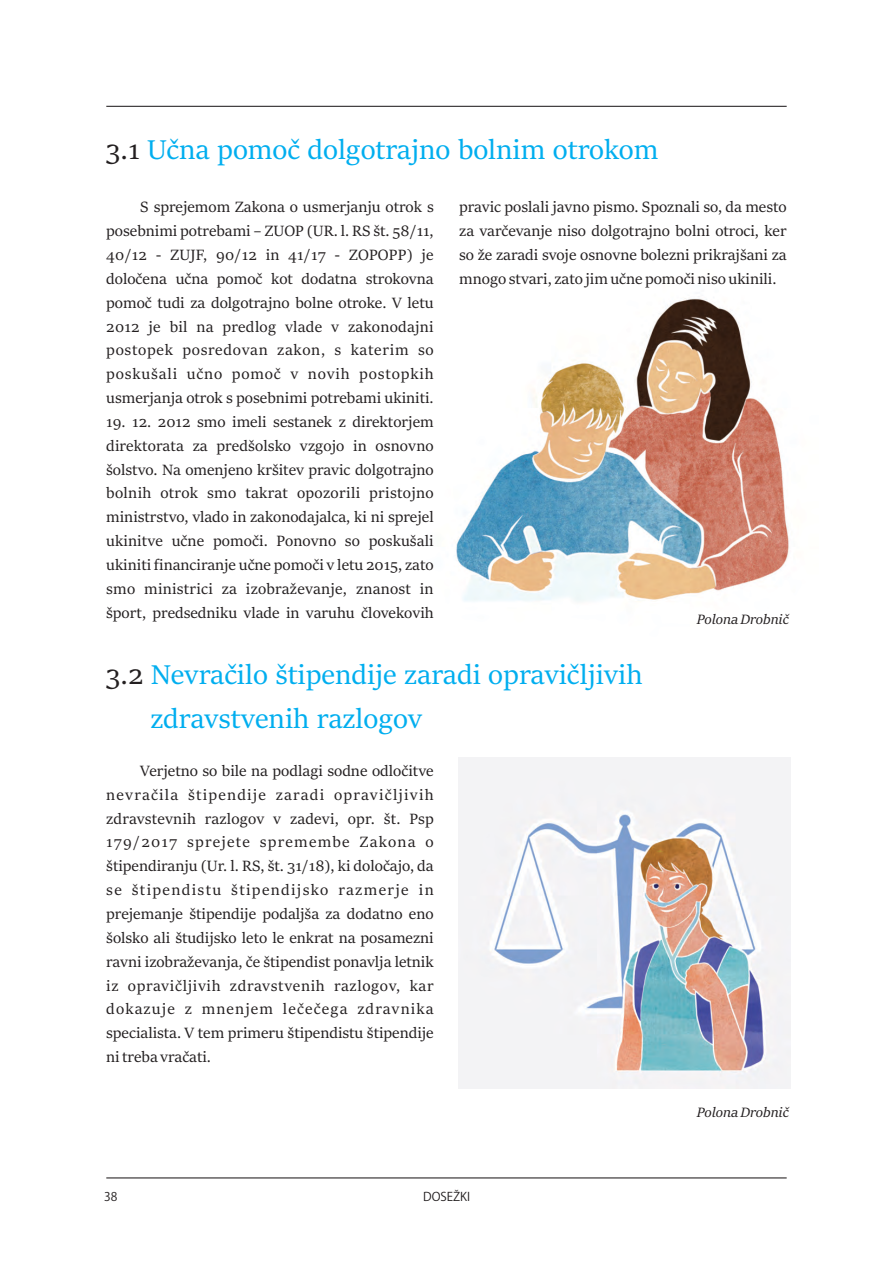
<style>
.page{position:relative;width:893px;height:1263px;background:#fff}
.page>*{position:absolute;margin:0;border:0;box-sizing:border-box;transform-origin:0 0}
.t1{font:30px/43.3px "Sitka Heading";color:#00aeef}
.t2{font:16.5px/23.9px "Sitka Heading";color:#231f20;text-align:justify}
.t3{font:italic 15px "Sitka Heading";color:#231f20}
.t4{font:12px "Koz Go Pr 6 N";color:#231f20}
.s1{color:#231f20}
</style>
<div class="page">
<img style="left:456px;top:298px;width:333px;height:304px">
<hr style="left:106px;top:1177px;width:681px;height:1px;background:#231f20">
<hr style="left:106px;top:106px;width:681px;height:1px;background:#231f20">
<img style="left:459px;top:757px;width:331px;height:331px">
<h1 class="t1" style="left:105px;top:129px;width:555px"><span class="s1">3.1</span> Učna pomoč dolgotrajno bolnim otrokom</h1>
<p class="t2" style="left:106px;top:196px;width:329px;text-indent:34px">S sprejemom Zakona o usmerjanju otrok s posebnimi potrebami – ZUOP (UR. l. RS št. 58/11, 40/12 - ZUJF, 90/12 in 41/17 - ZOPOPP) je določena učna pomoč kot dodatna strokovna pomoč tudi za dolgotrajno bolne otroke. V letu 2012 je bil na predlog vlade v zakonodajni postopek posredovan zakon, s katerim so poskušali učno pomoč v novih postopkih usmerjanja otrok s posebnimi potrebami ukiniti.</p>
<p class="t2" style="left:106px;top:411px;width:329px">19. 12. 2012 smo imeli sestanek z direktorjem direktorata za predšolsko vzgojo in osnovno šolstvo. Na omenjeno kršitev pravic dolgotrajno bolnih otrok smo takrat opozorili pristojno ministrstvo, vlado in zakonodajalca, ki ni sprejel ukinitve učne pomoči. Ponovno so poskušali ukiniti financiranje učne pomoči v letu 2015, zato smo ministrici za izobraževanje, znanost in šport, predsedniku vlade in varuhu človekovih</p>
<p class="t2" style="left:459px;top:196px;width:329px">pravic poslali javno pismo. Spoznali so, da mesto za varčevanje niso dolgotrajno bolni otroci, ker so že zaradi svoje osnovne bolezni prikrajšani za mnogo stvari, zato jim učne pomoči niso ukinili.</p>
<p class="t3" style="left:697px;top:612px;width:93px">Polona Drobnič</p>
<h1 class="t1" style="left:150px;top:655px;width:494px;text-indent:-45px"><span class="s1">3.2</span> Nevračilo štipendije zaradi opravičljivih zdravstvenih razlogov</h1>
<p class="t2" style="left:106px;top:760px;width:329px;text-indent:34px">Verjetno so bile na podlagi sodne odločitve nevračila štipendije zaradi opravičljivih zdravstevnih razlogov v zadevi, opr. št. Psp 179/2017 sprejete spremembe Zakona o štipendiranju (Ur. l. RS, št. 31/18), ki določajo, da se štipendistu štipendijsko razmerje in prejemanje štipendije podaljša za dodatno eno šolsko ali študijsko leto le enkrat na posamezni ravni izobraževanja, če štipendist ponavlja letnik iz opravičljivih zdravstvenih razlogov, kar dokazuje z mnenjem lečečega zdravnika specialista. V tem primeru štipendistu štipendije ni treba vračati.</p>
<p class="t4" style="left:104px;top:1190px;width:15px">38</p>
<p class="t4" style="left:423px;top:1190px;width:49px">DOSEŽKI</p>
<p class="t3" style="left:697px;top:1105px;width:93px">Polona Drobnič</p>
</div>
